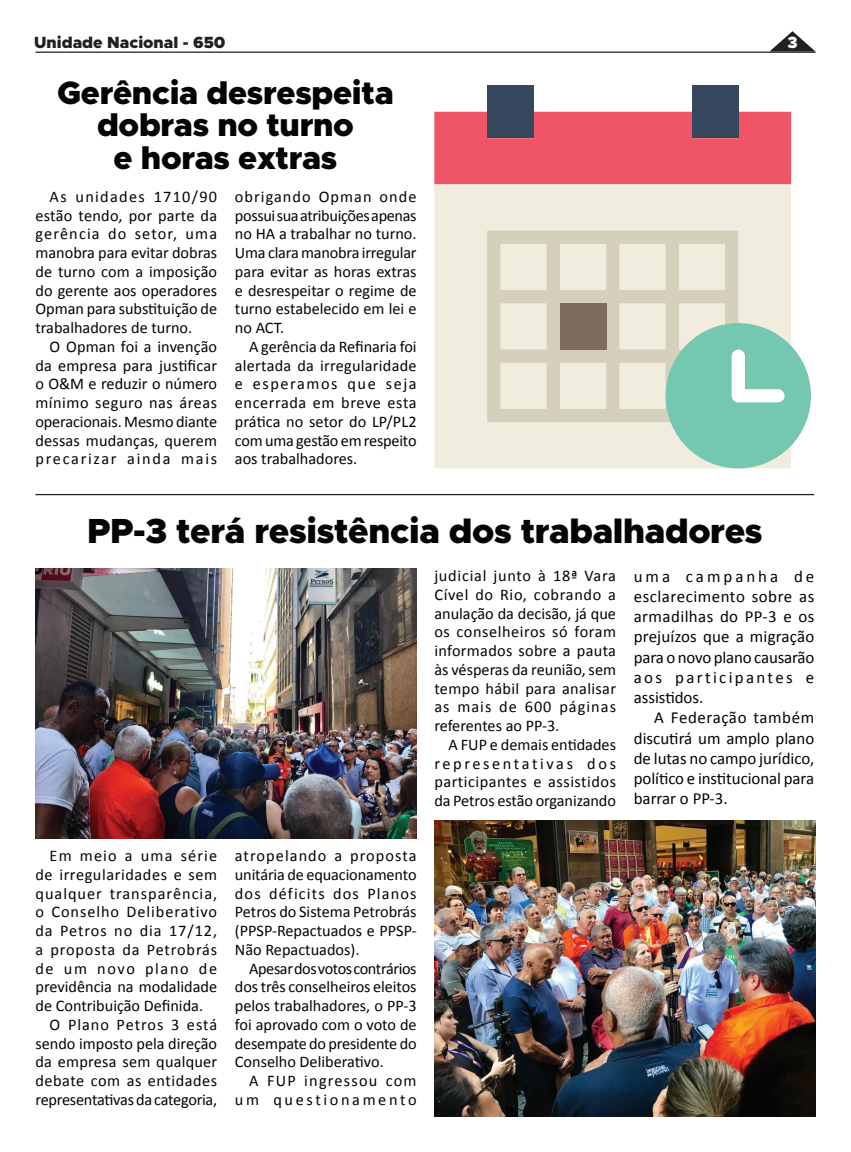
<style>
.page{position:relative;width:851px;height:1152px;background:#fff}
.page>*{position:absolute;margin:0;border:0;box-sizing:border-box;transform-origin:0 0}
.Texto{font:900 35px "Metropolis";letter-spacing:-.01em;color:#040503}
.Texto-2{font:900 32.5px/32.5px "Metropolis";letter-spacing:-.01em;color:#040503;text-align:center}
.Texto-3{font:16.88px/20.2px "Calibri";letter-spacing:-.005em;color:#040503;text-align:justify}
.Texto-4{font:16.25px/18.8px "Calibri";color:#040503;text-align:justify}
.Texto-5{font:16.25px/18.8px "Calibri";letter-spacing:.155em;color:#040503;text-align:right}
.Texto-6{font:900 16.25px "Metropolis";color:#231f20}
.Texto-7{font:900 16.25px "Metropolis";color:#fff}
</style>
<div class="page">
<svg style="left:769px;top:31px;width:46px;height:21px"></svg>
<hr style="left:35px;top:52px;width:780px;height:1px;background:#231f20">
<div style="left:434px;top:112px;width:357px;height:72px;background:#ef5566"></div>
<div style="left:434px;top:184px;width:357px;height:284px;background:#f0ecde"></div>
<svg style="left:487px;top:231px;width:251px;height:191px;background:#e2decc"></svg>
<div style="left:487px;top:85px;width:46px;height:53px;background:#35485d"></div>
<div style="left:692px;top:85px;width:46px;height:53px;background:#35485d"></div>
<div style="left:559px;top:303px;width:47px;height:46px;background:#7e6d5c"></div>
<div style="left:665px;top:323px;width:145px;height:145px;background:#74c8b0;border-radius:50%"></div>
<svg style="left:731px;top:349px;width:53px;height:53px"></svg>
<hr style="left:35px;top:494px;width:779px;height:1px;background:#231f20">
<img style="left:434px;top:820px;width:381px;height:296px">
<img style="left:35px;top:569px;width:381px;height:269px">
<p class="Texto-6" style="left:34px;top:32px;width:193px">Unidade Nacional - 650</p>
<p class="Texto-7" style="left:787px;top:32px;width:12px">3</p>
<p class="Texto-2" style="left:57px;top:76px;width:338px">Gerência desrespeita dobras no turno</p>
<p class="Texto-2" style="left:114px;top:141px;width:225px">e horas extras</p>
<p class="Texto-4" style="left:35px;top:187px;width:183px;text-indent:14px">As unidades 1710/90 estão tendo, por parte da gerência do setor, uma manobra para evitar dobras de turno com a imposição do gerente aos operadores Opman para substituição de trabalhadores de turno.</p>
<p class="Texto-4" style="left:35px;top:337px;width:183px;text-indent:14px">O Opman foi a invenção da empresa para justificar o O&amp;M e reduzir o número mínimo seguro nas áreas operacionais. Mesmo diante dessas mudanças, querem precarizar ainda mais</p>
<p class="Texto-4" style="left:235px;top:187px;width:183px">obrigando Opman onde possui sua atribuições apenas no HA a trabalhar no turno.<br>Uma clara manobra irregular para evitar as horas extras e desrespeitar o regime de turno estabelecido em lei e no ACT.</p>
<p class="Texto-4" style="left:235px;top:337px;width:183px;text-indent:14px">A gerência da Refinaria foi alertada da irregularidade e esperamos que seja encerrada em breve esta prática no setor do LP/PL2 com uma gestão em respeito aos trabalhadores.</p>
<p class="Texto" style="left:87px;top:509px;width:677px">PP-3 terá resistência dos trabalhadores</p>
<p class="Texto-4" style="left:35px;top:846px;width:183px;text-indent:14px">Em meio a uma série de irregularidades e sem qualquer transparência, o Conselho Deliberativo da Petros no dia 17/12, a proposta da Petrobrás de um novo plano de previdência na modalidade de Contribuição Definida.</p>
<p class="Texto-4" style="left:35px;top:1015px;width:183px;text-indent:14px">O Plano Petros 3 está sendo imposto pela direção da empresa sem qualquer debate com as entidades representativas da categoria,</p>
<p class="Texto-4" style="left:235px;top:846px;width:183px">atropelando a proposta unitária de equacionamento dos déficits dos Planos Petros do Sistema Petrobrás (PPSP-Repactuados e PPSP-Não Repactuados).</p>
<p class="Texto-4" style="left:235px;top:959px;width:183px;text-indent:14px">Apesar dos votos contrários dos três conselheiros eleitos pelos trabalhadores, o PP-3 foi aprovado com o voto de desempate do presidente do Conselho Deliberativo.</p>
<p class="Texto-5" style="left:235px;top:1071px;width:183px">A FUP ingressou com um questionamento</p>
<p class="Texto-4" style="left:434px;top:566px;width:183px">judicial junto à 18ª Vara Cível do Rio, cobrando a anulação da decisão, já que os conselheiros só foram informados sobre a pauta às vésperas da reunião, sem tempo hábil para analisar as mais de 600 páginas referentes ao PP-3.</p>
<p class="Texto-4" style="left:434px;top:735px;width:183px;text-indent:14px">A FUP e demais entidades representativas dos participantes e assistidos da Petros estão organizando</p>
<p class="Texto-3" style="left:633px;top:566px;width:182px">uma campanha de esclarecimento sobre as armadilhas do PP-3 e os prejuízos que a migração para o novo plano causarão aos participantes e assistidos.</p>
<p class="Texto-3" style="left:633px;top:707px;width:182px;text-indent:20px">A Federação também discutirá um amplo plano de lutas no campo jurídico, político e institucional para barrar o PP-3.</p>
</div>
